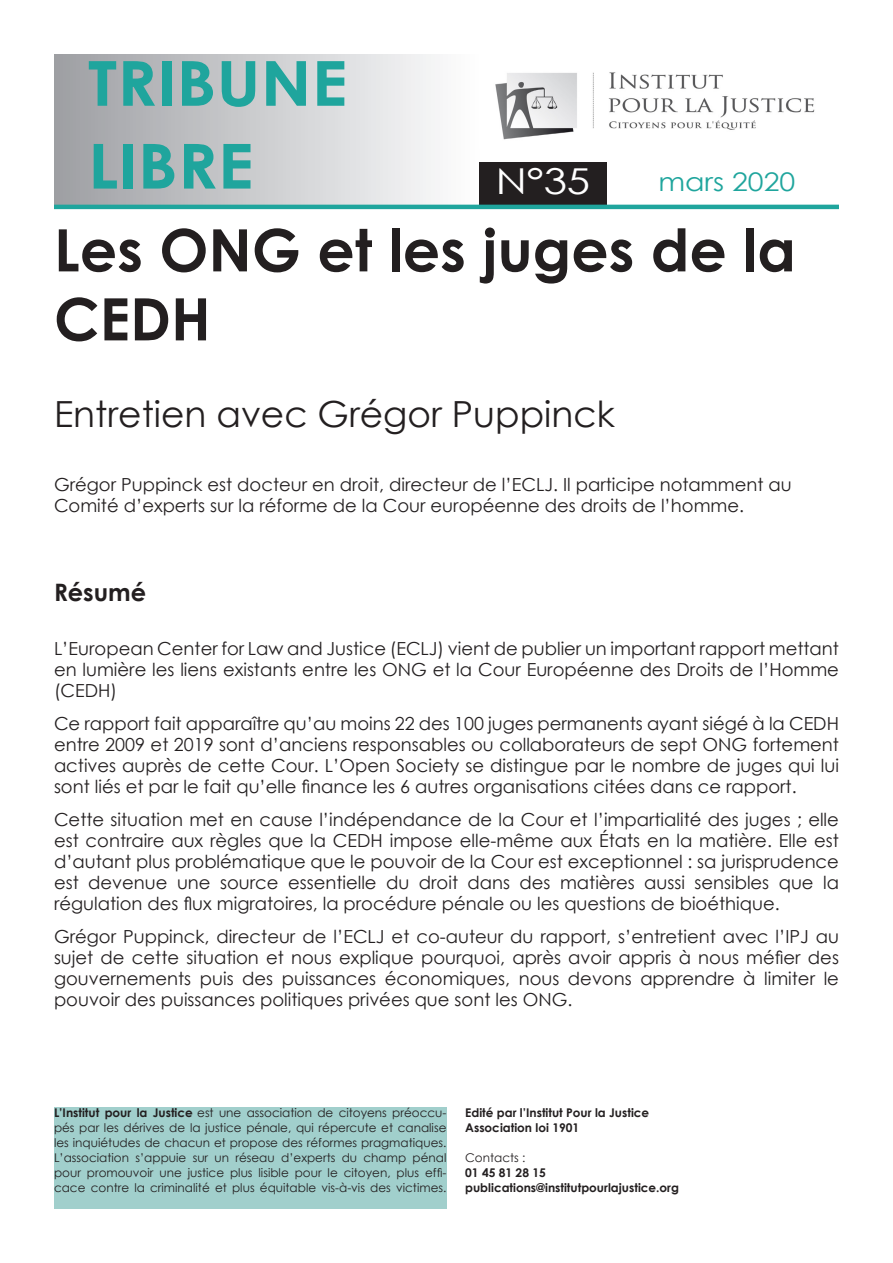
<style>
.page{position:relative;width:893px;height:1263px;background:#fff}
.page>*{position:absolute;margin:0;border:0;box-sizing:border-box;transform-origin:0 0}
.t1{font:700 62.1px/82.8px "Century Gothic";color:#1fa59d;scale:1.11 1}
.t2{font:700 58.5px/69px "Century Gothic";color:#231f20}
.t3{font:36px "Century Gothic";color:#231f20}
.t4{font:35.7px "Century Gothic";color:#fff;scale:1.18 1}
.t5{font:25.65px "Century Gothic";color:#1fa59d;scale:1.11 1}
.t6{font:700 24px "Century Gothic";color:#231f20}
.Default{font:18px/21px "Century Gothic";color:#231f20;text-align:justify}
.t7{font:12px/15px "Century Gothic";color:#231f20;text-align:justify}
.t8{font:700 12px "Century Gothic";color:#231f20}
.s1{font-weight:700}
</style>
<div class="page">
<div style="left:54px;top:54px;width:425px;height:151px;background:linear-gradient(to right,#9d9fa3,#feffff)"></div>
<img style="left:495px;top:72px;width:320px;height:68px">
<div style="left:479px;top:162px;width:128px;height:43px;background:#231f20"></div>
<div style="left:54px;top:1108px;width:392px;height:101px;background:#a1cfcc"></div>
<hr style="left:54px;top:205px;width:785px;height:4px;background:#1fa59d">
<p class="t1" style="left:88px;top:39px;width:235px">TRIBUNE<br>LIBRE</p>
<p class="t4" style="left:496px;top:156px;width:82px">N°35</p>
<p class="t5" style="left:658px;top:164px;width:125px">mars 2020</p>
<p class="t2" style="left:54px;top:213px;width:743px">Les ONG et les juges de la<br>CEDH</p>
<p class="t3" style="left:54px;top:389px;width:562px">Entretien avec Grégor Puppinck</p>
<p class="Default" style="left:54px;top:473px;width:739px">Grégor Puppinck est docteur en droit, directeur de l’ECLJ. Il participe notamment au<br>Comité d’experts sur la réforme de la Cour européenne des droits de l’homme.</p>
<p class="t6" style="left:54px;top:574px;width:94px">Résumé</p>
<p class="Default" style="left:54px;top:638px;width:786px">L’European Center for Law and Justice (ECLJ) vient de publier un important rapport mettant en lumière les liens existants entre les ONG et la Cour Européenne des Droits de l’Homme (CEDH)</p>
<p class="Default" style="left:54px;top:713px;width:786px">Ce rapport fait apparaître qu’au moins 22 des 100 juges permanents ayant siégé à la CEDH entre 2009 et 2019 sont d’anciens responsables ou collaborateurs de sept ONG fortement actives auprès de cette Cour. L’Open Society se distingue par le nombre de juges qui lui sont liés et par le fait qu’elle finance les 6 autres organisations citées dans ce rapport.</p>
<p class="Default" style="left:54px;top:809px;width:786px">Cette situation met en cause l’indépendance de la Cour et l’impartialité des juges ; elle est contraire aux règles que la CEDH impose elle-même aux États en la matière. Elle est d’autant plus problématique que le pouvoir de la Cour est exceptionnel : sa jurisprudence est devenue une source essentielle du droit dans des matières aussi sensibles que la régulation des flux migratoires, la procédure pénale ou les questions de bioéthique.</p>
<p class="Default" style="left:54px;top:926px;width:786px">Grégor Puppinck, directeur de l’ECLJ et co-auteur du rapport, s’entretient avec l’IPJ au sujet de cette situation et nous explique pourquoi, après avoir appris à nous méfier des gouvernements puis des puissances économiques, nous devons apprendre à limiter le pouvoir des puissances politiques privées que sont les ONG.</p>
<p class="t7" style="left:54px;top:1105px;width:394px"><span class="s1">L’Institut pour la Justice</span> est une association de citoyens préoccu&shy;pés par les dérives de la justice pénale, qui répercute et canalise les inquiétudes de chacun et propose des réformes pragmatiques.<br>L’association s’appuie sur un réseau d’experts du champ pénal pour promouvoir une justice plus lisible pour le citoyen, plus effi&shy;cace contre la criminalité et plus équitable vis-à-vis des victimes.</p>
<p class="t8" style="left:465px;top:1103px;width:186px">Edité par l’Institut Pour la Justice</p>
<p class="t8" style="left:465px;top:1118px;width:115px">Association loi 1901</p>
<p class="t7" style="left:465px;top:1150px;width:62px">Contacts :</p>
<p class="t8" style="left:465px;top:1163px;width:82px">01 45 81 28 15</p>
<p class="t8" style="left:465px;top:1178px;width:215px">publications@institutpourlajustice.org</p>
</div>
